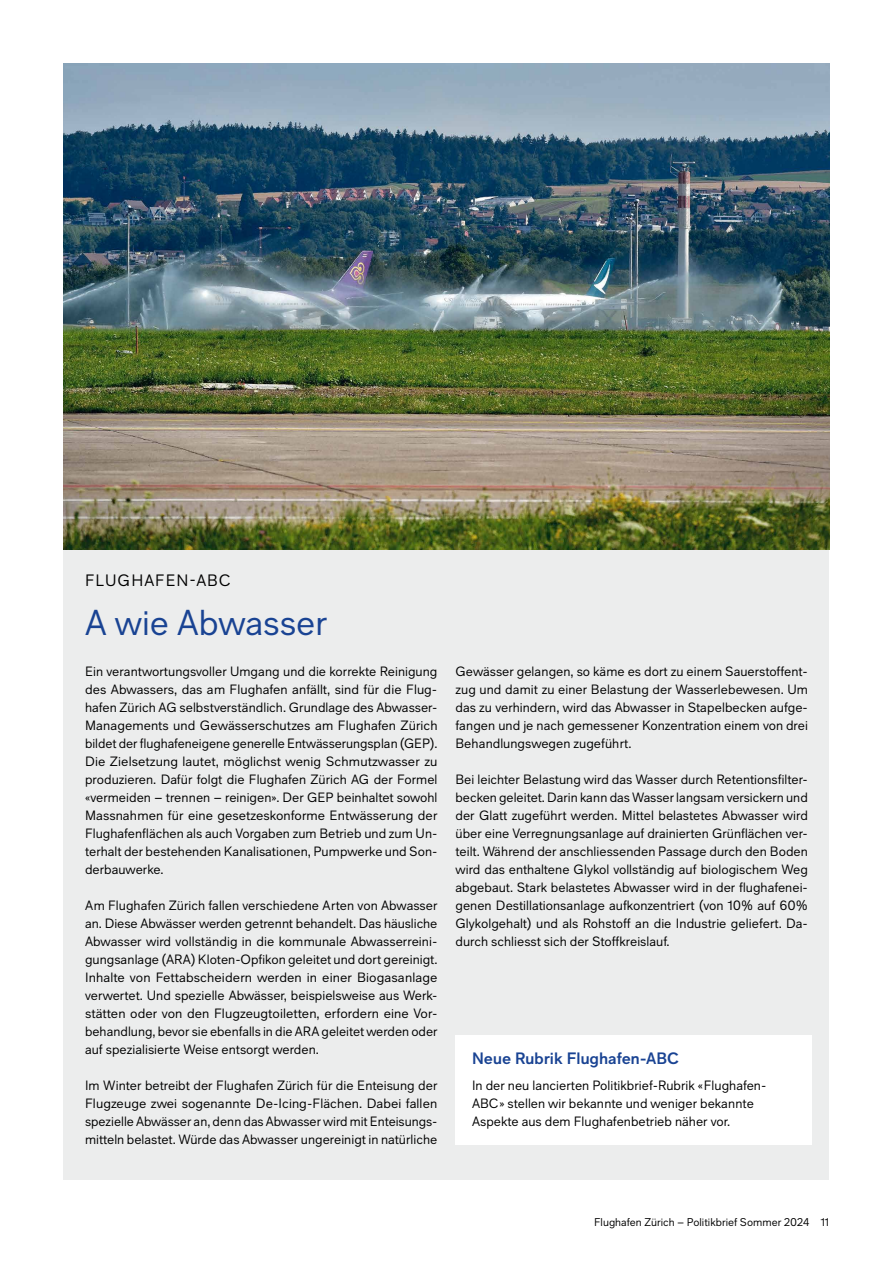
<style>
.page{position:relative;width:893px;height:1263px;background:#fff}
.page>*{position:absolute;margin:0;border:0;box-sizing:border-box;transform-origin:0 0}
.t1{font:36px "Zurich Airport";letter-spacing:.005em;color:#194393}
.t2{font:700 16.5px "Zurich Airport";letter-spacing:.005em;color:#194393}
.t3{font:16.5px "Zurich Airport";letter-spacing:.06em;color:#000}
.t4{font:13.5px/18px "Zurich Airport";letter-spacing:.005em;color:#000;text-align:justify}
.t5{font:11.25px "Zurich Airport";letter-spacing:.005em;color:#000}
</style>
<div class="page">
<div style="left:64px;top:550px;width:765px;height:630px;background:#eceded"></div>
<img style="left:64px;top:64px;width:765px;height:486px">
<div style="left:455px;top:1035px;width:356px;height:110px;background:#fff"></div>
<p class="t3" style="left:85px;top:570px;width:147px">FLUGHAFEN-ABC</p>
<h1 class="t1" style="left:85px;top:601px;width:244px">A wie Abwasser</h1>
<p class="t4" style="left:85px;top:662px;width:354px">Ein verantwortungsvoller Umgang und die korrekte Reinigung des Abwassers, das am Flughafen anfällt, sind für die Flug&shy;hafen Zürich AG selbstverständlich. Grundlage des Abwasser-Managements und Gewässerschutzes am Flughafen Zürich bildet der flughafeneigene generelle Entwässerungsplan (GEP).<br>Die Zielsetzung lautet, möglichst wenig Schmutzwasser zu produzieren. Dafür folgt die Flughafen Zürich AG der Formel «vermeiden – trennen – reinigen». Der GEP beinhaltet sowohl Massnahmen für eine gesetzeskonforme Entwässerung der Flughafenflächen als auch Vorgaben zum Betrieb und zum Un&shy;terhalt der bestehenden Kanalisationen, Pumpwerke und Son&shy;derbauwerke.</p>
<p class="t4" style="left:85px;top:896px;width:354px">Am Flughafen Zürich fallen verschiedene Arten von Abwasser an. Diese Abwässer werden getrennt behandelt. Das häusliche Abwasser wird vollständig in die kommunale Abwasserreini&shy;gungsanlage (ARA) Kloten-Opfikon geleitet und dort gereinigt.<br>Inhalte von Fettabscheidern werden in einer Biogasanlage verwertet. Und spezielle Abwässer, beispielsweise aus Werk&shy;stätten oder von den Flugzeugtoiletten, erfordern eine Vor&shy;behandlung, bevor sie ebenfalls in die ARA geleitet werden oder auf spezialisierte Weise entsorgt werden.</p>
<p class="t4" style="left:85px;top:1076px;width:354px">Im Winter betreibt der Flughafen Zürich für die Enteisung der Flugzeuge zwei sogenannte De-Icing-Flächen. Dabei fallen spezielle Abwässer an, denn das Abwasser wird mit Enteisungs&shy;mitteln belastet. Würde das Abwasser ungereinigt in natürliche</p>
<p class="t4" style="left:455px;top:662px;width:354px">Gewässer gelangen, so käme es dort zu einem Sauerstoffent&shy;zug und damit zu einer Belastung der Wasserlebewesen. Um das zu verhindern, wird das Abwasser in Stapelbecken aufge&shy;fangen und je nach gemessener Konzentration einem von drei Behandlungswegen zugeführt.</p>
<p class="t4" style="left:455px;top:770px;width:354px">Bei leichter Belastung wird das Wasser durch Retentionsfilter&shy;becken geleitet. Darin kann das Wasser langsam versickern und der Glatt zugeführt werden. Mittel belastetes Abwasser wird über eine Verregnungsanlage auf drainierten Grünflächen ver&shy;teilt. Während der anschliessenden Passage durch den Boden wird das enthaltene Glykol vollständig auf biologischem Weg abgebaut. Stark belastetes Abwasser wird in der flughafenei&shy;genen Destillationsanlage aufkonzentriert (von 10% auf 60% Glykolgehalt) und als Rohstoff an die Industrie geliefert. Da&shy;durch schliesst sich der Stoffkreislauf.</p>
<p class="t2" style="left:472px;top:1048px;width:209px">Neue Rubrik Flughafen-ABC</p>
<p class="t4" style="left:472px;top:1076px;width:296px;text-align:left">In der neu lancierten Politikbrief-Rubrik « Flughafen-<br>ABC » stellen wir bekannte und weniger bekannte<br>Aspekte aus dem Flughafenbetrieb näher vor.</p>
<p class="t5" style="left:594px;top:1215px;width:237px">Flughafen Zürich – Politikbrief Sommer 2024 11</p>
</div>
